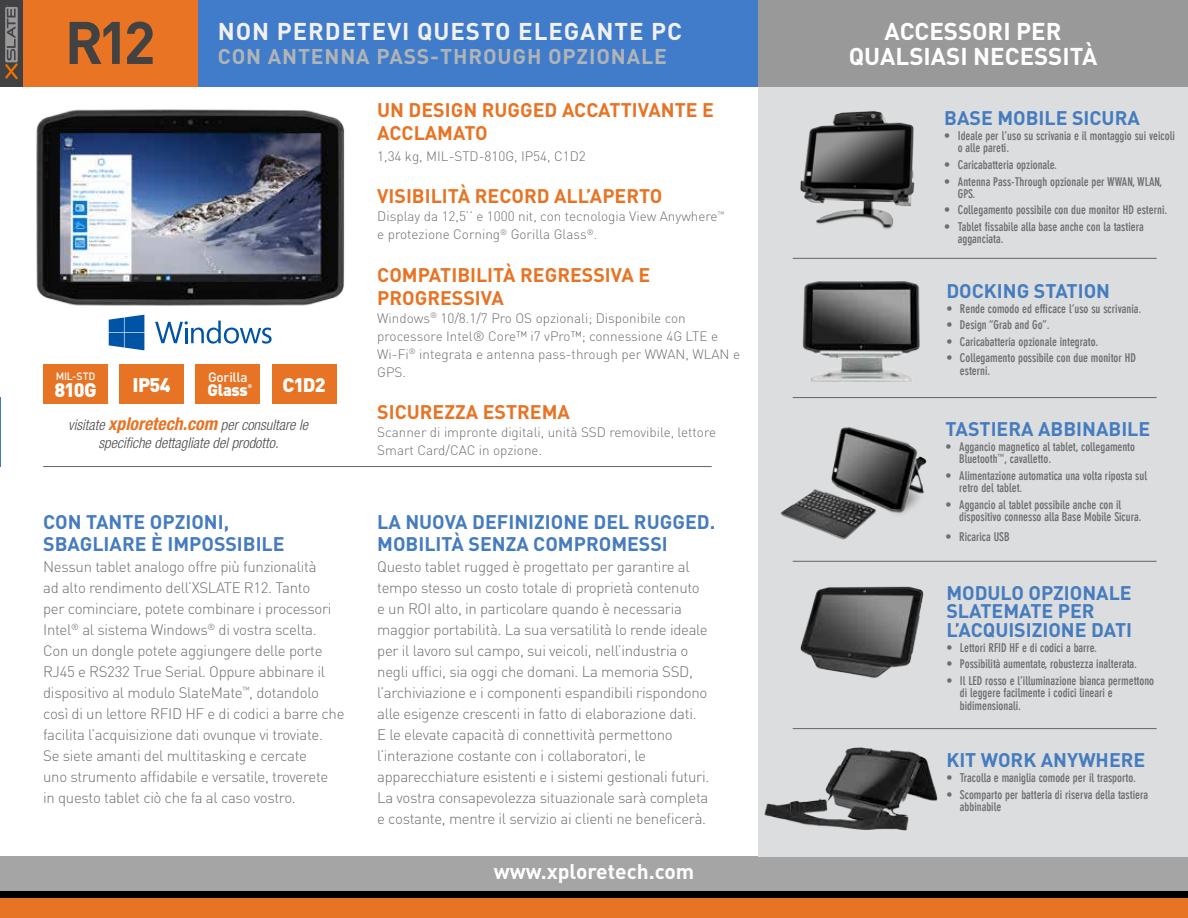
<style>
.page{position:relative;width:1188px;height:918px;background:#fff}
.page>*{position:absolute;margin:0;border:0;box-sizing:border-box;transform-origin:0 0}
.t1{font:700 59.1px "DIN";color:#424243}
.t2{font:700 24px/24.3px "DIN";color:#fff;text-align:center}
.t3{font:700 24px "DIN";letter-spacing:.04em;color:#f1f1f2}
.t4{font:700 21.15px "DIN";letter-spacing:.04em;color:#b1b4b6}
.t5{font:700 21px "DIN";color:#fff}
.t6{font:700 19.5px/18.5px "DIN";color:#457cbf}
.t7{font:700 19.5px/22.5px "DIN";color:#e77425}
.t8{font:900 19.5px "DIN";letter-spacing:-.04em;color:#fff}
.t9{font:900 16.5px "DIN";letter-spacing:-.02em;color:#fff}
.t10{font:300 15px/21px "DIN";letter-spacing:-.02em;color:#6d6e71}
.t11{font:italic 300 condensed 14.85px/17.7px "Helvetica Neue LT Pro";color:#4d4d4f;text-align:center}
.t12{font:300 13.5px/18px "DIN";color:#6d6e71}
.t13{font:500 13.5px "DIN";letter-spacing:-.02em;color:#fff}
.t14{font:700 condensed 12px/12px "DIN Neuzeit Grotesk Std";color:#6d6e71}
.t15{font:500 10.5px "DIN";letter-spacing:-.01em;color:#fff}
.t16{font:900 5.25px "DIN";color:#fff}
.s1{font-weight:700;font-size:17.7px;color:#e77425}
</style>
<div class="page">
<div style="left:0;top:856px;width:1188px;height:40px;background:#a5a5a5"></div>
<div style="left:0;top:892px;width:1188px;height:26px;background:#e77425"></div>
<div style="left:0;top:891px;width:1188px;height:7px;background:#000"></div>
<div style="left:758px;top:80px;width:430px;height:776px;background:#dcddde"></div>
<div style="left:197px;top:0;width:561px;height:87px;background:#407cca"></div>
<div style="left:1px;top:0;width:196px;height:86px;background:#e87424"></div>
<div style="left:758px;top:0;width:430px;height:86px;background:#99999a"></div>
<hr style="left:43px;top:466px;width:669px;height:1px;background:#636466">
<hr style="left:793px;top:258px;width:364px;height:1px;background:#636466">
<hr style="left:793px;top:397px;width:364px;height:1px;background:#636466">
<hr style="left:793px;top:561px;width:364px;height:1px;background:#636466">
<hr style="left:793px;top:728px;width:364px;height:1px;background:#636466">
<img style="left:800px;top:111px;width:115px;height:118px">
<img style="left:802px;top:281px;width:118px;height:101px">
<img style="left:780px;top:427px;width:147px;height:113px">
<img style="left:800px;top:586px;width:124px;height:92px">
<img style="left:764px;top:728px;width:187px;height:103px">
<div style="left:0;top:0;width:23px;height:87px;background:#414042"></div>
<svg style="left:5px;top:7px;width:13px;height:72px"></svg>
<div style="left:43px;top:364px;width:65px;height:40px;background:#e77425"></div>
<div style="left:119px;top:364px;width:65px;height:40px;background:#e77425"></div>
<div style="left:272px;top:364px;width:64px;height:40px;background:#e77425"></div>
<div style="left:195px;top:364px;width:65px;height:40px;background:#e77425"></div>
<img style="left:36px;top:109px;width:309px;height:214px">
<svg style="left:109px;top:315px;width:35px;height:35px"></svg>
<svg style="left:155px;top:321px;width:117px;height:23px"></svg>
<hr style="left:0;top:398px;width:1px;height:69px;background:#457cbf">
<h1 class="t1" style="left:65px;top:4px;width:92px">R12</h1>
<h2 class="t3" style="left:218px;top:16px;width:466px">NON PERDETEVI QUESTO ELEGANTE PC</h2>
<h3 class="t4" style="left:218px;top:43px;width:450px">CON ANTENNA PASS-THROUGH OPZIONALE</h3>
<p class="t15" style="left:56px;top:370px;width:41px">MIL-STD</p>
<h3 class="t8" style="left:55px;top:376px;width:44px">810G</h3>
<h3 class="t8" style="left:133px;top:372px;width:40px">IP54</h3>
<h3 class="t8" style="left:282px;top:372px;width:45px">C1D2</h3>
<p class="t13" style="left:208px;top:369px;width:41px">Gorilla</p>
<p class="t9" style="left:207px;top:379px;width:42px">Glass</p>
<p class="t16" style="left:248px;top:383px;width:6px">®</p>
<p class="t11" style="left:68px;top:416px;width:241px">visitate <span class="s1">xploretech.com</span> per consultare le specifiche dettagliate del prodotto.</p>
<h3 class="t6" style="left:43px;top:509px;width:243px;line-height:22.5px">CON TANTE OPZIONI,<br>SBAGLIARE È IMPOSSIBILE</h3>
<p class="t10" style="left:43px;top:556px;width:303px">Nessun tablet analogo offre più funzionalità<br>ad alto rendimento dell’XSLATE R12. Tanto<br>per cominciare, potete combinare i processori Intel<sup>®</sup> al sistema Windows<sup>®</sup> di vostra scelta.<br>Con un dongle potete aggiungere delle porte RJ45 e RS232 True Serial. Oppure abbinare il dispositivo al modulo SlateMate<sup>™</sup>, dotandolo così di un lettore RFID HF e di codici a barre che facilita l’acquisizione dati ovunque vi troviate.<br>Se siete amanti del multitasking e cercate<br>uno strumento affidabile e versatile, troverete<br>in questo tablet ciò che fa al caso vostro.</p>
<h3 class="t7" style="left:377px;top:98px;width:338px">UN DESIGN RUGGED ACCATTIVANTE E<br>ACCLAMATO</h3>
<p class="t12" style="left:377px;top:147px;width:210px">1,34 kg, MIL-STD-810G, IP54, C1D2</p>
<h3 class="t7" style="left:377px;top:184px;width:287px">VISIBILITÀ RECORD ALL’APERTO</h3>
<p class="t12" style="left:377px;top:207px;width:348px">Display da 12,5’’ e 1000 nit, con tecnologia View Anywhere<sup>™ </sup>e protezione Corning<sup>®</sup> Gorilla Glass<sup>®</sup>.</p>
<h3 class="t7" style="left:377px;top:263px;width:274px">COMPATIBILITÀ REGRESSIVA E<br>PROGRESSIVA</h3>
<p class="t12" style="left:377px;top:309px;width:364px">Windows<sup>®</sup> 10/8.1/7 Pro OS opzionali; Disponibile con processore Intel® Core™ i7 vPro™; connessione 4G LTE e Wi-Fi<sup>®</sup> integrata e antenna pass-through per WWAN, WLAN e GPS.</p>
<h3 class="t7" style="left:377px;top:400px;width:194px">SICUREZZA ESTREMA</h3>
<p class="t12" style="left:377px;top:423px;width:341px">Scanner di impronte digitali, unità SSD removibile, lettore<br>Smart Card/CAC in opzione.</p>
<h3 class="t6" style="left:377px;top:509px;width:339px;line-height:22.5px">LA NUOVA DEFINIZIONE DEL RUGGED.<br>MOBILITÀ SENZA COMPROMESSI</h3>
<p class="t10" style="left:377px;top:556px;width:334px">Questo tablet rugged è progettato per garantire al tempo stesso un costo totale di proprietà contenuto e un ROI alto, in particolare quando è necessaria maggior portabilità. La sua versatilità lo rende ideale per il lavoro sul campo, sui veicoli, nell’industria o negli uffici, sia oggi che domani. La memoria SSD, l’archiviazione e i componenti espandibili rispondono alle esigenze crescenti in fatto di elaborazione dati.<br>E le elevate capacità di connettività permettono l’interazione costante con i collaboratori, le apparecchiature esistenti e i sistemi gestionali futuri.<br>La vostra consapevolezza situazionale sarà completa e costante, mentre il servizio ai clienti ne beneficerà.</p>
<h3 class="t5" style="left:494px;top:858px;width:202px">www.xploretech.com</h3>
<h2 class="t2" style="left:849px;top:19px;width:250px">ACCESSORI PER<br>QUALSIASI NECESSITÀ</h2>
<h3 class="t6" style="left:944px;top:108px;width:197px">BASE MOBILE SICURA</h3>
<p class="t14" style="left:958px;top:130px;width:219px;text-indent:-14px">• Ideale per l’uso su scrivania e il montaggio sui veicoli o alle pareti.</p>
<p class="t14" style="left:944px;top:159px;width:114px">• Caricabatteria opzionale.</p>
<p class="t14" style="left:958px;top:175px;width:206px;text-indent:-14px">• Antenna Pass-Through opzionale per WWAN, WLAN,<br>GPS.</p>
<p class="t14" style="left:944px;top:204px;width:225px">• Collegamento possibile con due monitor HD esterni.</p>
<p class="t14" style="left:958px;top:220px;width:187px;text-indent:-14px">• Tablet fissabile alla base anche con la tastiera agganciata.</p>
<h3 class="t6" style="left:946px;top:281px;width:165px">DOCKING STATION</h3>
<p class="t14" style="left:946px;top:302px;width:196px">• Rende comodo ed efficace l’uso su scrivania.</p>
<p class="t14" style="left:946px;top:319px;width:105px">• Design “Grab and Go”.</p>
<p class="t14" style="left:946px;top:336px;width:154px">• Caricabatteria opzionale integrato.</p>
<p class="t14" style="left:960px;top:352px;width:178px;line-height:12.6px;text-indent:-14px">• Collegamento possibile con due monitor HD esterni.</p>
<h3 class="t6" style="left:946px;top:419px;width:206px">TASTIERA ABBINABILE</h3>
<p class="t14" style="left:959px;top:441px;width:177px;text-indent:-14px">• Aggancio magnetico al tablet, collegamento<br>Bluetooth<sup>™</sup>, cavalletto.</p>
<p class="t14" style="left:959px;top:470px;width:189px;text-indent:-14px">• Alimentazione automatica una volta riposta sul retro del tablet.</p>
<p class="t14" style="left:959px;top:498px;width:184px;text-indent:-14px">• Aggancio al tablet possibile anche con il dispositivo connesso alla Base Mobile Sicura.</p>
<p class="t14" style="left:946px;top:530px;width:66px">• Ricarica USB</p>
<h3 class="t6" style="left:946px;top:583px;width:187px">MODULO OPZIONALE<br>SLATEMATE PER<br>L’ACQUISIZIONE DATI</h3>
<p class="t14" style="left:946px;top:641px;width:152px">• Lettori RFID HF e di codici a barre.</p>
<p class="t14" style="left:946px;top:658px;width:192px">• Possibilità aumentate, robustezza inalterata.</p>
<p class="t14" style="left:960px;top:674px;width:196px;text-indent:-14px">• Il LED rosso e l’illuminazione bianca permettono di leggere facilmente i codici lineari e bidimensionali.</p>
<h3 class="t6" style="left:946px;top:750px;width:200px">KIT WORK ANYWHERE</h3>
<p class="t14" style="left:946px;top:772px;width:191px">• Tracolla e maniglia comode per il trasporto.</p>
<p class="t14" style="left:960px;top:788px;width:190px;line-height:12.6px;text-indent:-14px">• Scomparto per batteria di riserva della tastiera abbinabile</p>
</div>
